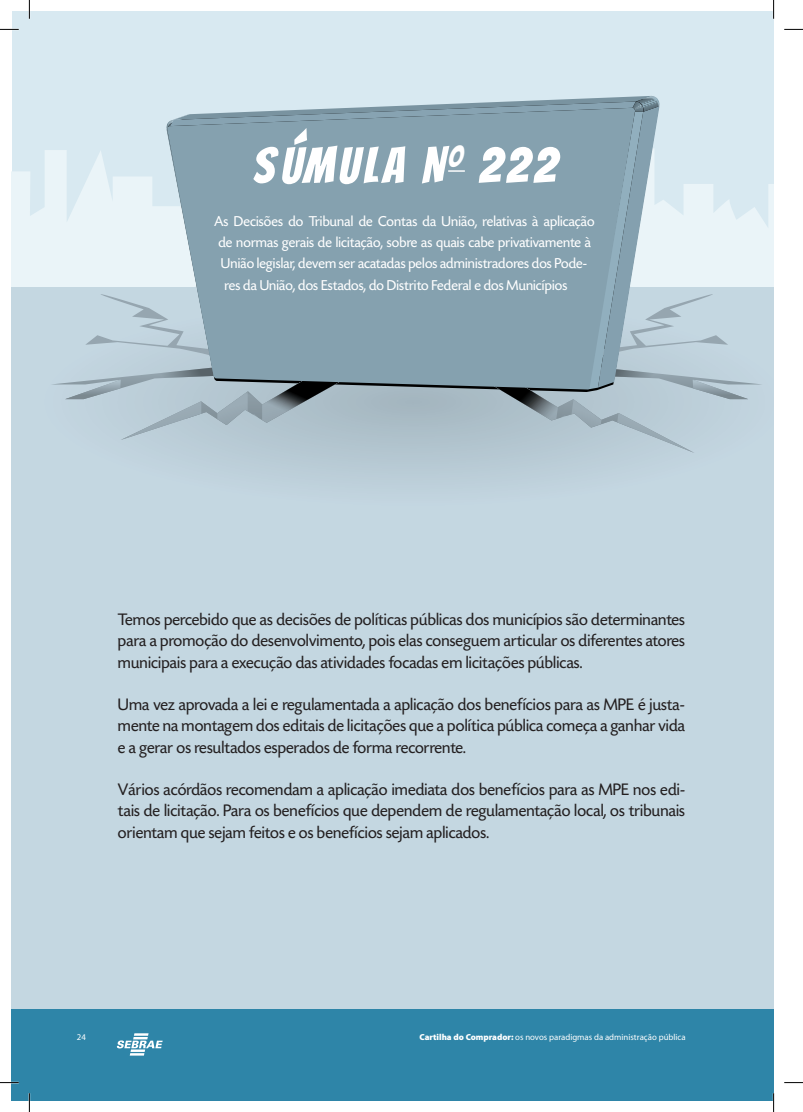
<style>
.page{position:relative;width:803px;height:1112px;background:#fff}
.page>*{position:absolute;margin:0;border:0;box-sizing:border-box;transform-origin:0 0}
.t1{font:50px "Bangers";letter-spacing:.08em;color:#fff}
.t2{font:17.5px/21.2px "Today SHOP";letter-spacing:.01em;color:#231f20;text-align:justify}
.t3{font:15px "Today SHOP";letter-spacing:.01em;color:#fff}
.t4{font:8.75px "Myriad Pro";color:#fff}
.s1{font-weight:900}
</style>
<div class="page">
<div style="left:12px;top:1008px;width:761px;height:91px;background:#2e85a8"></div>
<svg style="left:117px;top:1033px;width:46px;height:22px"></svg>
<div style="left:12px;top:12px;width:761px;height:996px;background:#d8e9f1"></div>
<svg style="left:12px;top:150px;width:761px;height:122px;fill:#eaf4f8"></svg>
<div style="left:12px;top:287px;width:761px;height:721px;background:#c4d7e1"></div>
<svg style="left:12px;top:272px;width:761px;height:202px"></svg>
<svg style="left:51px;top:96px;width:712px;height:357px"></svg>
<svg style="left:0;top:29px;width:19px;height:1px"></svg>
<svg style="left:784px;top:29px;width:19px;height:1px"></svg>
<svg style="left:0;top:1081px;width:19px;height:2px"></svg>
<svg style="left:784px;top:1082px;width:19px;height:1px"></svg>
<svg style="left:29px;top:0;width:1px;height:19px"></svg>
<svg style="left:29px;top:1093px;width:1px;height:18px"></svg>
<svg style="left:773px;top:0;width:1px;height:19px"></svg>
<svg style="left:773px;top:1092px;width:1px;height:19px"></svg>
<h1 class="t1" style="left:253px;top:128px;width:305px">SÚMULA N<sup>o</sup> 222</h1>
<p class="t3" style="left:215px;top:213px;width:381px">As Decisões do Tribunal de Contas da União, relativas à aplicação</p>
<p class="t3" style="left:218px;top:234px;width:374px">de normas gerais de licitação, sobre as quais cabe privativamente à</p>
<p class="t3" style="left:221px;top:256px;width:368px">União legislar, devem ser acatadas pelos administradores dos Pode-</p>
<p class="t3" style="left:225px;top:277px;width:344px">res da União, dos Estados, do Distrito Federal e dos Municípios</p>
<p class="t2" style="left:118px;top:609px;width:568px">Temos percebido que as decisões de políticas públicas dos municípios são determinantes para a promoção do desenvolvimento, pois elas conseguem articular os diferentes atores municipais para a execução das atividades focadas em licitações públicas.</p>
<p class="t2" style="left:118px;top:694px;width:568px">Uma vez aprovada a lei e regulamentada a aplicação dos benefícios para as MPE é justa&shy;mente na montagem dos editais de licitações que a política pública começa a ganhar vida e a gerar os resultados esperados de forma recorrente.</p>
<p class="t2" style="left:118px;top:779px;width:568px">Vários acórdãos recomendam a aplicação imediata dos benefícios para as MPE nos edi&shy;tais de licitação. Para os benefícios que dependem de regulamentação local, os tribunais orientam que sejam feitos e os benefícios sejam aplicados.</p>
<p class="t4" style="left:77px;top:1031px;width:10px">24</p>
<p class="t4" style="left:419px;top:1031px;width:268px"><span class="s1">Cartilha do Comprador:</span> os novos paradigmas da administração pública</p>
</div>
